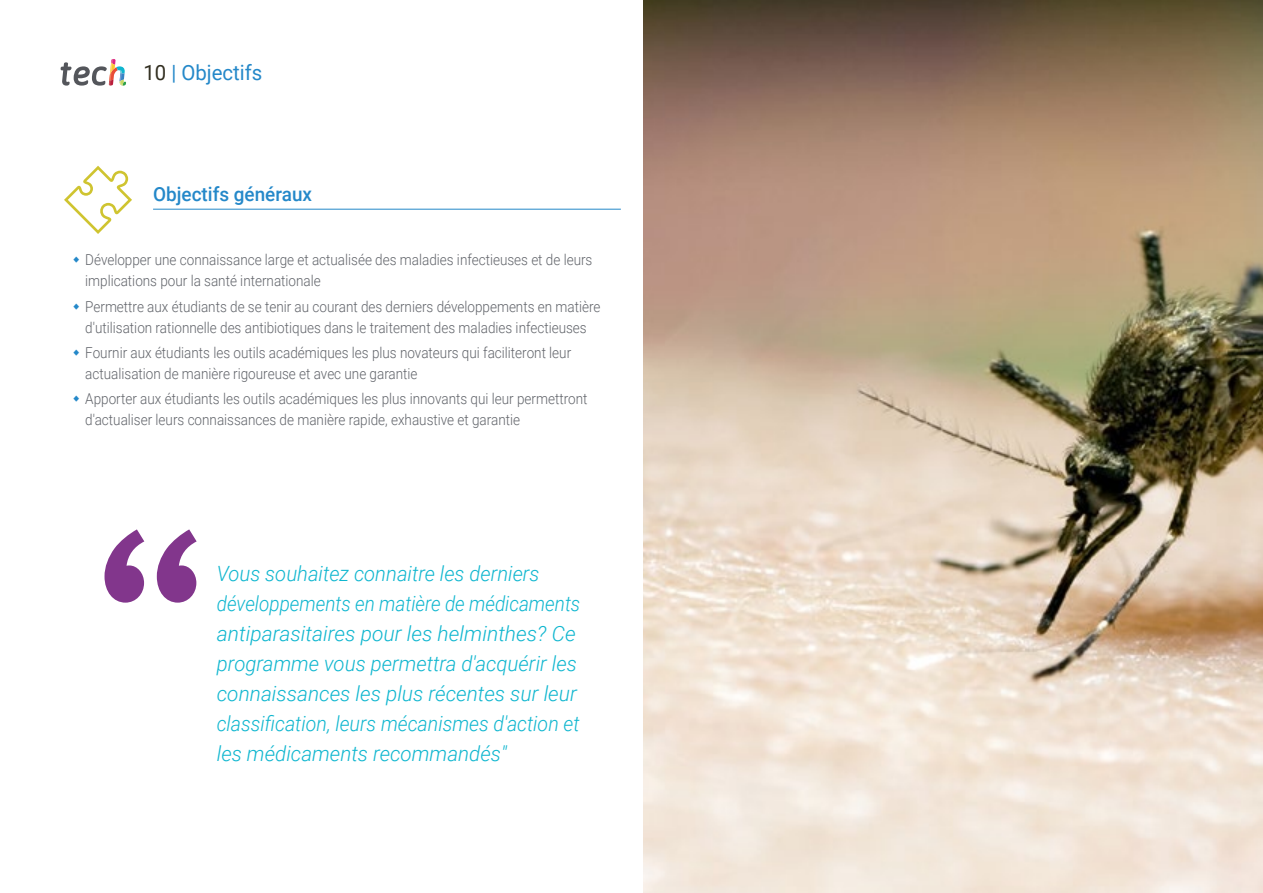
<style>
.page{position:relative;width:1263px;height:893px;background:#fff}
.page>*{position:absolute;margin:0;border:0;box-sizing:border-box;transform-origin:0 0}
.t1{font:italic 300 21px/30px "Roboto";color:#0fb6cf;scale:.96 1}
.t2{font:21px "Roboto";color:#2488c9}
.t3{font:500 19.5px "Roboto";color:#2488c9}
.t4{font:300 15px/21px "Roboto";color:#61646a;scale:.9 1}
.s1{color:#312e20}
</style>
<div class="page">
<hr style="left:153px;top:209px;width:468px;height:1px;background:#2488c9">
<svg style="left:64px;top:166px;width:68px;height:68px"></svg>
<img style="left:643px;top:0;width:620px;height:893px">
<svg style="left:61px;top:59px;width:65px;height:27px"></svg>
<svg style="left:104px;top:529px;width:93px;height:74px"></svg>
<h1 class="t2" style="left:144px;top:57px;width:120px"><span class="s1">10</span> | Objectifs</h1>
<h2 class="t3" style="left:153px;top:180px;width:160px">Objectifs généraux</h2>
<p class="t4" style="left:85px;top:249px;width:565px">Développer une connaissance large et actualisée des maladies infectieuses et de leurs implications pour la santé internationale</p>
<p class="t4" style="left:85px;top:295px;width:574px">Permettre aux étudiants de se tenir au courant des derniers développements en matière d'utilisation rationnelle des antibiotiques dans le traitement des maladies infectieuses</p>
<p class="t4" style="left:85px;top:341px;width:541px">Fournir aux étudiants les outils académiques les plus novateurs qui faciliteront leur actualisation de manière rigoureuse et avec une garantie</p>
<p class="t4" style="left:85px;top:388px;width:559px">Apporter aux étudiants les outils académiques les plus innovants qui leur permettront d'actualiser leurs connaissances de manière rapide, exhaustive et garantie</p>
<p class="t1" style="left:217px;top:558px;width:380px">Vous souhaitez connaitre les derniers développements en matière de médicaments antiparasitaires pour les helminthes? Ce programme vous permettra d'acquérir les connaissances les plus récentes sur leur classification, leurs mécanismes d'action et les médicaments recommandés"</p>
</div>
